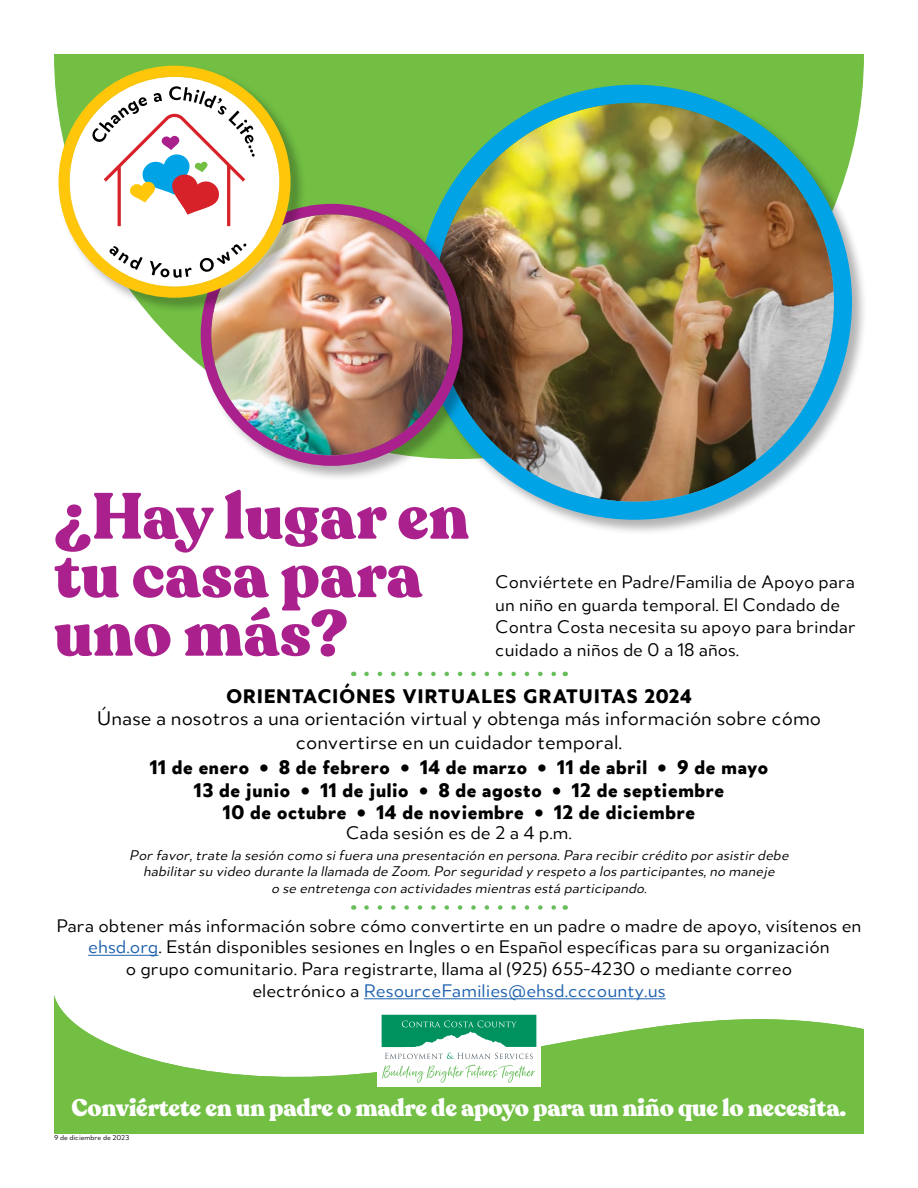
<style>
.page{position:relative;width:918px;height:1188px;background:#fff}
.page>*{position:absolute;margin:0;border:0;box-sizing:border-box;transform-origin:0 0}
.t1{font:900 64.5px/58.5px "Recoleta";color:#aa218e}
.t2{font:900 24px "Recoleta";letter-spacing:-.01em;color:#fff}
.t3{font:900 21px/22.5px "Merel";color:#000;text-align:center}
.t4{font:21px/23.2px "Merel";color:#000;text-align:center}
.t5{font:900 21px "Merel";letter-spacing:.025em;color:#000}
.t6{font:19.5px/22.5px "Merel";color:#000}
.t7{font:italic 15px/16.5px "Merel";color:#000;text-align:center}
.t8{font:7.5px "Merel";color:#000}
.s1{color:#1e61ae}
</style>
<div class="page">
<svg style="left:54px;top:54px;width:810px;height:311px;fill:#72bf44"></svg>
<hr style="left:88px;top:955px;width:70px;height:1px;background:#1e61ae">
<svg style="left:54px;top:995px;width:810px;height:139px;fill:#72bf44"></svg>
<svg style="left:366px;top:672px;width:190px;height:4px"></svg>
<svg style="left:366px;top:905px;width:190px;height:5px"></svg>
<div style="left:416px;top:84px;width:452px;height:452px;background:#000;opacity:.3"></div>
<img style="left:435px;top:103px;width:399px;height:399px;border-radius:199px">
<div style="left:417px;top:85px;width:435px;height:435px;border:18px solid #00a3e6;border-radius:50%"></div>
<div style="left:200px;top:203px;width:279px;height:279px;background:#000;opacity:.3"></div>
<img style="left:211px;top:214px;width:241px;height:241px;border-radius:121px">
<div style="left:201px;top:204px;width:262px;height:262px;border:10px solid #aa218e;border-radius:50%"></div>
<div style="left:57px;top:64px;width:249px;height:250px;background:#000;opacity:.3"></div>
<div style="left:59px;top:66px;width:232px;height:232px;border:10px solid #ffc60a;border-radius:50%"></div>
<div style="left:69px;top:76px;width:211px;height:211px;background:#fff;border-radius:50%"></div>
<svg style="left:109px;top:246px;width:34px;height:24px"></svg>
<svg style="left:150px;top:261px;width:42px;height:17px"></svg>
<svg style="left:199px;top:243px;width:48px;height:30px"></svg>
<svg style="left:91px;top:86px;width:164px;height:140px"></svg>
<div style="left:377px;top:1010px;width:164px;height:77px;background:#fff"></div>
<svg style="left:382px;top:1015px;width:154px;height:32px;background:#2ba479"></svg>
<svg style="left:382px;top:1053px;width:153px;height:30px"></svg>
<h1 class="t1" style="left:54px;top:489px;width:417px">¿Hay lugar en tu casa para uno más?</h1>
<p class="t6" style="left:495px;top:569px;width:362px">Conviértete en Padre/Familia de Apoyo para un niño en guarda temporal. El Condado de Contra Costa necesita su apoyo para brindar cuidado a niños de 0 a 18 años.</p>
<p class="t5" style="left:226px;top:678px;width:467px">ORIENTACIÓNES VIRTUALES GRATUITAS 2024</p>
<p class="t4" style="left:97px;top:705px;width:726px">Únase a nosotros a una orientación virtual y obtenga más información sobre cómo convertirse en un cuidador temporal.</p>
<p class="t3" style="left:149px;top:754px;width:621px">11 de enero • 8 de febrero • 14 de marzo • 11 de abril • 9 de mayo<br>13 de junio • 11 de julio • 8 de agosto • 12 de septiembre<br>10 de octubre • 14 de noviembre • 12 de diciembre</p>
<p class="t6" style="left:346px;top:820px;width:228px">Cada sesión es de 2 a 4 p.m.</p>
<p class="t7" style="left:129px;top:846px;width:665px">Porfavor,trate lasesión como sifueraunapresentación en persona.Pararecibircrédito porasistirdebe habilitarsu video durante lallamadade Zoom.Porseguridad y respeto alosparticipantes,no maneje<br>o se entretengacon actividadesmientrasestáparticipando.</p>
<p class="t6" style="left:56px;top:913px;width:807px;line-height:21.8px;text-align:center">Para obtener más información sobre cómo convertirte en un padre o madre de apoyo, visítenos en <span class="s1">ehsd.org</span>. Están disponibles sesiones en Ingles o en Español específicas para su organización<br>o grupo comunitario. Para registrarte, llama al (925) 655-4230 o mediante correo<br>electrónico a <span class="s1">ResourceFamilies@ehsd.cccounty.us</span></p>
<p class="t2" style="left:72px;top:1092px;width:776px">Conviértete en un padre o madre de apoyo para un niño que lo necesita.</p>
<p class="t8" style="left:54px;top:1132px;width:77px">9 de diciembre de 2023</p>
</div>
